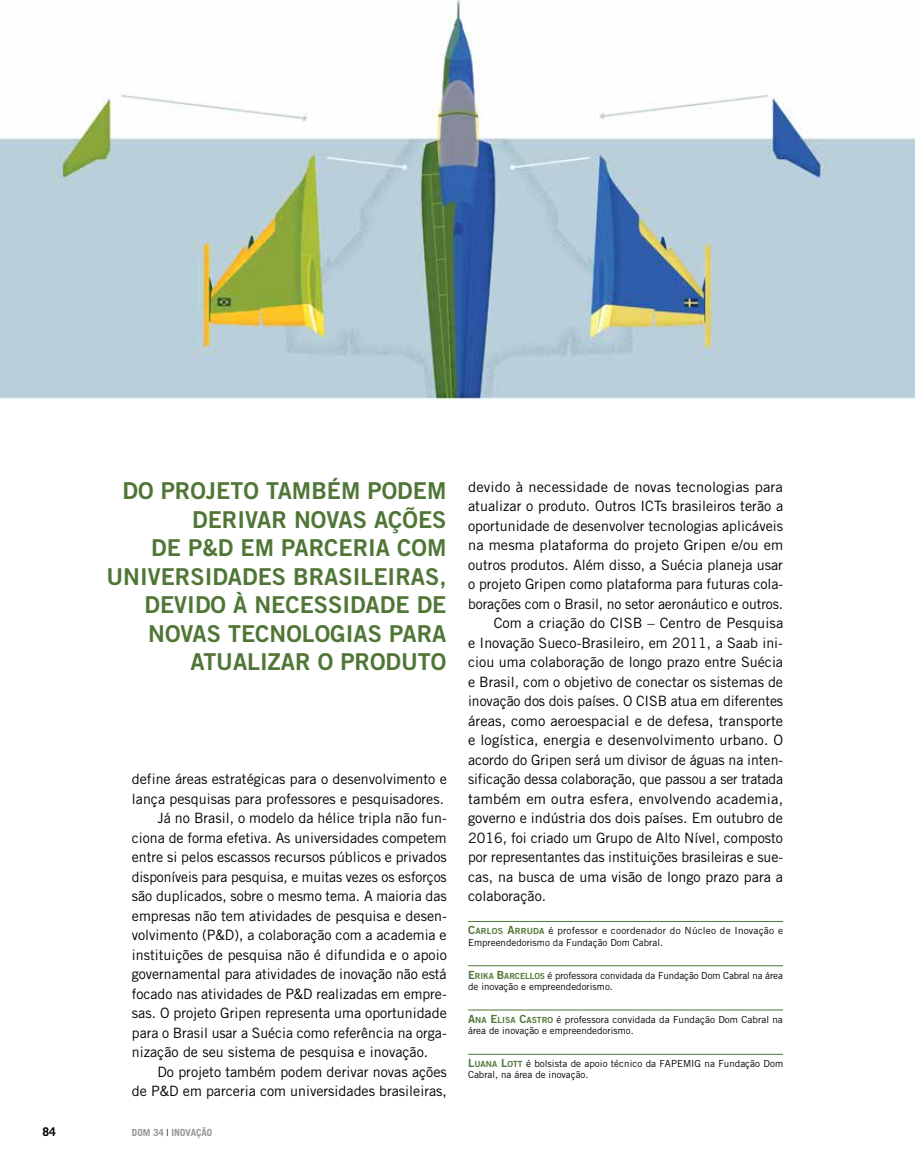
<style>
.page{position:relative;width:915px;height:1170px;background:#fff}
.page>*{position:absolute;margin:0;border:0;box-sizing:border-box;transform-origin:0 0}
.t1{font:23.25px/28.5px "Trade Gothic LT Std Bd 2";color:#507636;text-align:right}
.t2{font:14.25px "Trade Gothic LT Std";color:#000}
.t3{font:700 12px "Trade Gothic LT Std";color:#000}
.t4{font:9.75px/11.2px "Trade Gothic LT Std";color:#000}
.t5{font:700 9.75px "Trade Gothic LT Std";color:#939598}
.s1{font-weight:400;color:#000}
.s2{font-family:"Trade Gothic LT Std Bd 2";font-size:11.25px;color:#507636}
.s3{font-family:"Trade Gothic LT Std Bd 2";font-size:8.4px;color:#507636}
</style>
<div class="page">
<hr style="left:468px;top:921px;width:314px;height:1px;background:#507636">
<hr style="left:468px;top:965px;width:314px;height:1px;background:#507636">
<hr style="left:468px;top:1009px;width:314px;height:1px;background:#507636">
<hr style="left:468px;top:1053px;width:314px;height:1px;background:#507636">
<img style="left:0;top:0;width:914px;height:400px">
<h1 class="t1" style="left:106px;top:476px;width:341px">DO PROJETO TAMBÉM PODEM<br>DERIVAR NOVAS AÇÕES<br>DE P&amp;D EM PARCERIA COM<br>UNIVERSIDADES BRASILEIRAS,<br>DEVIDO À NECESSIDADE DE<br>NOVAS TECNOLOGIAS PARA<br>ATUALIZAR O PRODUTO</h1>
<p class="t2" style="left:132px;top:770px;width:316px">define áreas estratégicas para o desenvolvimento e</p>
<p class="t2" style="left:132px;top:790px;width:313px">lança pesquisas para professores e pesquisadores.</p>
<p class="t2" style="left:157px;top:809px;width:291px">Já no Brasil, o modelo da hélice tripla não fun-</p>
<p class="t2" style="left:132px;top:829px;width:316px">ciona de forma efetiva. As universidades competem</p>
<p class="t2" style="left:132px;top:848px;width:316px">entre si pelos escassos recursos públicos e privados</p>
<p class="t2" style="left:132px;top:868px;width:316px">disponíveis para pesquisa, e muitas vezes os esforços</p>
<p class="t2" style="left:132px;top:887px;width:316px">são duplicados, sobre o mesmo tema. A maioria das</p>
<p class="t2" style="left:132px;top:907px;width:316px">empresas não tem atividades de pesquisa e desen-</p>
<p class="t2" style="left:132px;top:926px;width:316px">volvimento (P&amp;D), a colaboração com a academia e</p>
<p class="t2" style="left:132px;top:946px;width:316px">instituições de pesquisa não é difundida e o apoio</p>
<p class="t2" style="left:132px;top:965px;width:316px">governamental para atividades de inovação não está</p>
<p class="t2" style="left:132px;top:985px;width:316px">focado nas atividades de P&amp;D realizadas em empre-</p>
<p class="t2" style="left:132px;top:1004px;width:316px">sas. O projeto Gripen representa uma oportunidade</p>
<p class="t2" style="left:132px;top:1024px;width:316px">para o Brasil usar a Suécia como referência na orga-</p>
<p class="t2" style="left:132px;top:1043px;width:298px">nização de seu sistema de pesquisa e inovação.</p>
<p class="t2" style="left:157px;top:1063px;width:291px">Do projeto também podem derivar novas ações</p>
<p class="t2" style="left:132px;top:1082px;width:316px">de P&amp;D em parceria com universidades brasileiras,</p>
<p class="t3" style="left:43px;top:1123px;width:15px">84</p>
<p class="t5" style="left:132px;top:1125px;width:82px">DOM 34 <span class="s1">|</span> INOVAÇÃO</p>
<p class="t2" style="left:468px;top:478px;width:316px">devido à necessidade de novas tecnologias para</p>
<p class="t2" style="left:468px;top:497px;width:316px">atualizar o produto. Outros ICTs brasileiros terão a</p>
<p class="t2" style="left:468px;top:517px;width:316px">oportunidade de desenvolver tecnologias aplicáveis</p>
<p class="t2" style="left:468px;top:536px;width:316px">na mesma plataforma do projeto Gripen e/ou em</p>
<p class="t2" style="left:468px;top:556px;width:316px">outros produtos. Além disso, a Suécia planeja usar</p>
<p class="t2" style="left:468px;top:575px;width:316px">o projeto Gripen como plataforma para futuras cola-</p>
<p class="t2" style="left:468px;top:595px;width:316px">borações com o Brasil, no setor aeronáutico e outros.</p>
<p class="t2" style="left:493px;top:614px;width:291px">Com a criação do CISB – Centro de Pesquisa</p>
<p class="t2" style="left:468px;top:634px;width:316px">e Inovação Sueco-Brasileiro, em 2011, a Saab ini-</p>
<p class="t2" style="left:468px;top:653px;width:316px">ciou uma colaboração de longo prazo entre Suécia</p>
<p class="t2" style="left:468px;top:673px;width:316px">e Brasil, com o objetivo de conectar os sistemas de</p>
<p class="t2" style="left:468px;top:692px;width:316px">inovação dos dois países. O CISB atua em diferentes</p>
<p class="t2" style="left:468px;top:712px;width:316px">áreas, como aeroespacial e de defesa, transporte</p>
<p class="t2" style="left:468px;top:731px;width:316px">e logística, energia e desenvolvimento urbano. O</p>
<p class="t2" style="left:468px;top:751px;width:316px">acordo do Gripen será um divisor de águas na inten-</p>
<p class="t2" style="left:468px;top:770px;width:316px">sificação dessa colaboração, que passou a ser tratada</p>
<p class="t2" style="left:468px;top:790px;width:316px">também em outra esfera, envolvendo academia,</p>
<p class="t2" style="left:468px;top:809px;width:316px">governo e indústria dos dois países. Em outubro de</p>
<p class="t2" style="left:468px;top:829px;width:316px">2016, foi criado um Grupo de Alto Nível, composto</p>
<p class="t2" style="left:468px;top:848px;width:316px">por representantes das instituições brasileiras e sue-</p>
<p class="t2" style="left:468px;top:868px;width:316px">cas, na busca de uma visão de longo prazo para a</p>
<p class="t2" style="left:468px;top:887px;width:79px">colaboração.</p>
<p class="t4" style="left:468px;top:925px;width:316px"><span class="s2">C</span><span class="s3">ARLOS</span> <span class="s2">A</span><span class="s3">RRUDA</span> é professor e coordenador do Núcleo de Inovação e<br>Empreendedorismo da Fundação Dom Cabral.</p>
<p class="t4" style="left:468px;top:969px;width:316px"><span class="s2">E</span><span class="s3">RIKA</span> <span class="s2">B</span><span class="s3">ARCELLOS</span> é professora convidada da Fundação Dom Cabral na área de inovação e empreendedorismo.</p>
<p class="t4" style="left:468px;top:1013px;width:316px"><span class="s2">A</span><span class="s3">NA</span> <span class="s2">E</span><span class="s3">LISA</span> <span class="s2">C</span><span class="s3">ASTRO</span> é professora convidada da Fundação Dom Cabral na área de inovação e empreendedorismo.</p>
<p class="t4" style="left:468px;top:1057px;width:316px"><span class="s2">L</span><span class="s3">UANA</span> <span class="s2">L</span><span class="s3">OTT</span> é bolsista de apoio técnico da FAPEMIG na Fundação Dom<br>Cabral, na área de inovação.</p>
</div>
